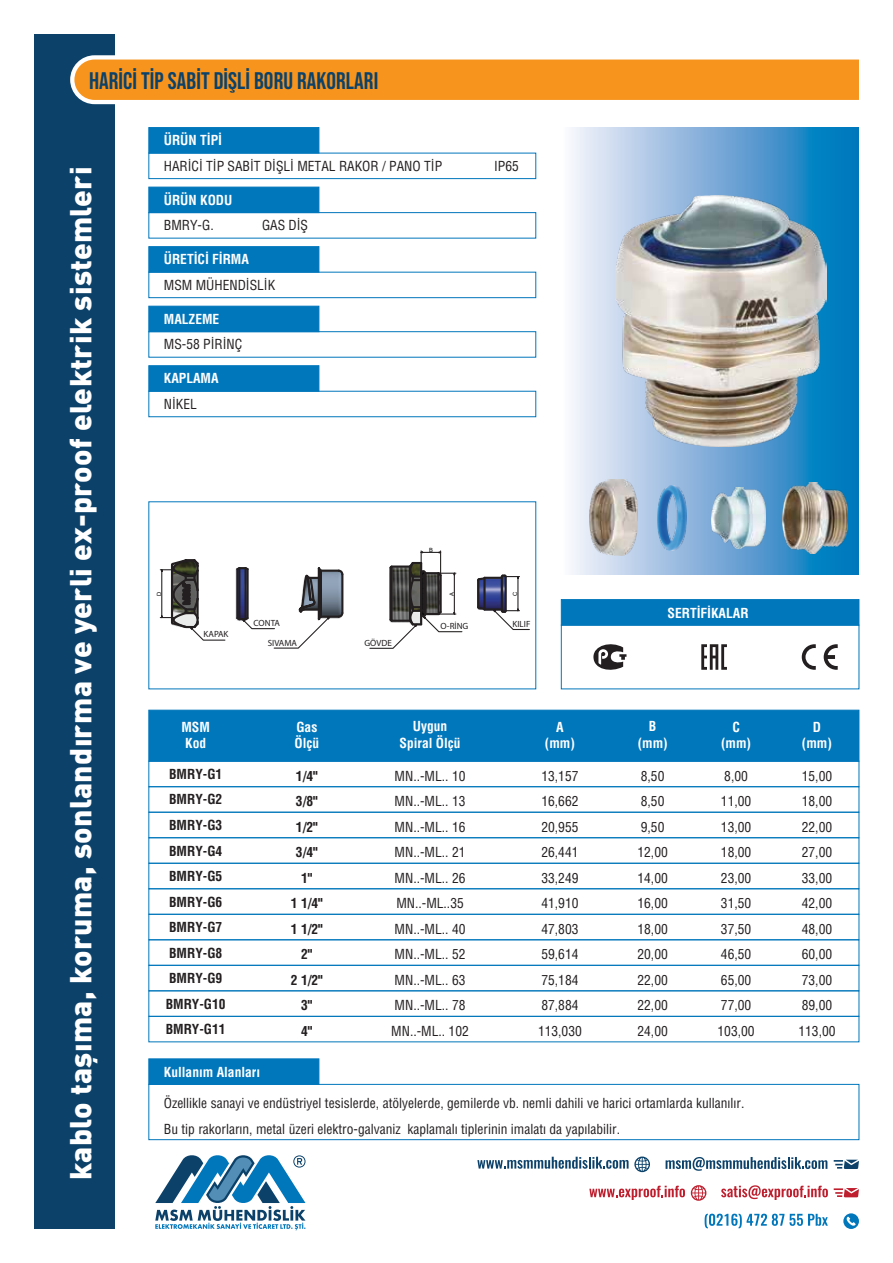
<style>
.page{position:relative;width:893px;height:1263px;background:#fff}
.page>*{position:absolute;margin:0;border:0;box-sizing:border-box;transform-origin:0 0}
.t1{font:900 30px "DIN Pro";letter-spacing:.01em;color:#fff}
.t2{font:700 24px "Bebas Neue Pro";letter-spacing:.005em;color:#0c426a}
.t3{font:condensed 13.5px/25.5px "Helvetica Tr";color:#231f20}
.t4{font:700 condensed 13.5px/16.2px "Helvetica Tr";color:#fff;text-align:center}
.t5{font:700 condensed 13.5px/25.5px "Helvetica Tr";color:#231f20;text-align:center}
.t6{font:9px/19.2px "Myriad Pro";color:#231f20}
.t7{font:5.7px "Arial";color:#010101}
</style>
<div class="page">
<div style="left:34px;top:34px;width:81px;height:1195px;background:#0c426a"></div>
<svg style="left:571px;top:128px;width:288px;height:446px;background:#7bb2da"></svg>
<svg style="left:843px;top:1213px;width:16px;height:16px"></svg>
<svg style="left:705px;top:1214px;width:123px;height:14px"></svg>
<svg style="left:834px;top:1188px;width:25px;height:9px"></svg>
<svg style="left:721px;top:1185px;width:107px;height:15px"></svg>
<svg style="left:691px;top:1185px;width:15px;height:16px"></svg>
<svg style="left:589px;top:1186px;width:96px;height:14px"></svg>
<svg style="left:834px;top:1160px;width:25px;height:9px"></svg>
<svg style="left:666px;top:1157px;width:161px;height:14px"></svg>
<svg style="left:477px;top:1156px;width:173px;height:16px"></svg>
<div style="left:148px;top:710px;width:711px;height:51px;background:#0076bb;border:1px solid #0076bb"></div>
<div style="left:148px;top:761px;width:711px;height:26px;border:1px solid #0076bb"></div>
<div style="left:148px;top:786px;width:711px;height:27px;border:1px solid #0076bb"></div>
<div style="left:148px;top:812px;width:711px;height:26px;border:1px solid #0076bb"></div>
<div style="left:148px;top:837px;width:711px;height:27px;border:1px solid #0076bb"></div>
<div style="left:148px;top:863px;width:711px;height:26px;border:1px solid #0076bb"></div>
<div style="left:148px;top:888px;width:711px;height:27px;border:1px solid #0076bb"></div>
<div style="left:148px;top:914px;width:711px;height:26px;border:1px solid #0076bb"></div>
<div style="left:148px;top:939px;width:711px;height:27px;border:1px solid #0076bb"></div>
<div style="left:148px;top:965px;width:711px;height:26px;border:1px solid #0076bb"></div>
<div style="left:148px;top:990px;width:711px;height:27px;border:1px solid #0076bb"></div>
<div style="left:148px;top:1016px;width:711px;height:26px;border:1px solid #0076bb"></div>
<div style="left:148px;top:127px;width:171px;height:26px;background:#0076bb"></div>
<div style="left:148px;top:153px;width:388px;height:26px;border:1px solid #0076bb"></div>
<div style="left:148px;top:187px;width:171px;height:26px;background:#0076bb"></div>
<div style="left:148px;top:212px;width:388px;height:26px;border:1px solid #0076bb"></div>
<div style="left:148px;top:246px;width:171px;height:27px;background:#0076bb;border:1px solid #0076bb"></div>
<div style="left:148px;top:272px;width:388px;height:26px;border:1px solid #0076bb"></div>
<div style="left:148px;top:306px;width:171px;height:26px;background:#0076bb;border:1px solid #0076bb"></div>
<div style="left:148px;top:331px;width:388px;height:27px;border:1px solid #0076bb"></div>
<div style="left:148px;top:365px;width:171px;height:27px;background:#0076bb;border:1px solid #0076bb"></div>
<div style="left:561px;top:625px;width:298px;height:64px;border:1px solid #0076bb"></div>
<div style="left:561px;top:599px;width:298px;height:26px;background:#0076bb;border:1px solid #0076bb"></div>
<svg style="left:701px;top:644px;width:26px;height:26px"></svg>
<svg style="left:593px;top:644px;width:33px;height:26px"></svg>
<svg style="left:802px;top:644px;width:14px;height:26px"></svg>
<svg style="left:824px;top:644px;width:14px;height:26px"></svg>
<div style="left:148px;top:1058px;width:171px;height:27px;background:#0076bb;border:1px solid #0076bb"></div>
<div style="left:148px;top:1084px;width:711px;height:56px;border:1px solid #0076bb"></div>
<svg style="left:70px;top:55px;width:789px;height:49px"></svg>
<svg style="left:155px;top:1155px;width:150px;height:75px"></svg>
<img style="left:782px;top:482px;width:65px;height:71px">
<img style="left:616px;top:196px;width:211px;height:251px">
<img style="left:590px;top:480px;width:47px;height:76px">
<img style="left:658px;top:485px;width:29px;height:66px">
<img style="left:711px;top:487px;width:55px;height:62px">
<img style="left:479px;top:582px;width:26px;height:23px">
<hr style="left:477px;top:580px;width:2px;height:27px;background:#231f20">
<hr style="left:501px;top:577px;width:2px;height:34px;background:#231f20">
<hr style="left:505px;top:577px;width:2px;height:34px;background:#231f20">
<hr style="left:483px;top:578px;width:3px;height:31px;background:#231f20">
<svg style="left:235px;top:567px;width:109px;height:82px"></svg>
<svg style="left:160px;top:559px;width:66px;height:82px"></svg>
<svg style="left:369px;top:551px;width:94px;height:98px"></svg>
<hr style="left:517px;top:578px;width:1px;height:31px;background:#231f20">
<svg style="left:477px;top:574px;width:42px;height:8px"></svg>
<svg style="left:477px;top:605px;width:53px;height:25px"></svg>
<h2 class="t2" style="left:89px;top:67px;width:291px">HARİCİ TİP SABİT DİŞLİ BORU RAKORLARI</h2>
<h1 class="t1" style="left:60px;top:1180px;width:1015px;rotate:-90deg">kablo taşıma, koruma, sonlandırma ve yerli ex-proof elektrik sistemleri</h1>
<p class="t4" style="left:164px;top:132px;width:60px">ÜRÜN TİPİ</p>
<p class="t3" style="left:164px;top:153px;width:280px">HAR‹C‹ T‹P SAB‹T D‹ŞL‹ METAL RAKOR / PANO T‹P</p>
<p class="t4" style="left:164px;top:192px;width:70px">ÜRÜN KODU</p>
<p class="t3" style="left:164px;top:212px;width:51px">BMRY-G.</p>
<p class="t3" style="left:262px;top:212px;width:48px">GAS DİŞ</p>
<p class="t4" style="left:164px;top:251px;width:87px">ÜRETİCİ FİRMA</p>
<p class="t3" style="left:164px;top:272px;width:113px">MSM MÜHENDİSLİK</p>
<p class="t4" style="left:164px;top:311px;width:57px">MALZEME</p>
<p class="t3" style="left:164px;top:331px;width:80px">MS-58 PİRİNÇ</p>
<p class="t4" style="left:164px;top:370px;width:56px">KAPLAMA</p>
<p class="t3" style="left:164px;top:391px;width:35px">NİKEL</p>
<p class="t3" style="left:494px;top:153px;width:26px">IP65</p>
<p class="t7" style="left:429px;top:546px;width:5px">B</p>
<p class="t7" style="left:155px;top:596px;width:6px;rotate:-90deg">D</p>
<p class="t7" style="left:448px;top:596px;width:5px;rotate:-90deg">A</p>
<p class="t7" style="left:511px;top:596px;width:6px;rotate:-90deg">C</p>
<p class="t6" style="left:204px;top:624px;width:26px">KAPAK</p>
<p class="t6" style="left:268px;top:614px;width:31px;text-indent:-14px">CONTA<br>SIVAMA</p>
<p class="t6" style="left:364px;top:633px;width:29px">GÖVDE</p>
<p class="t6" style="left:441px;top:617px;width:29px">O-RİNG</p>
<p class="t6" style="left:513px;top:614px;width:19px">KILIF</p>
<p class="t4" style="left:668px;top:605px;width:83px">SERTİFİKALAR</p>
<p class="t4" style="left:721px;top:718px;width:31px">C (mm)</p>
<p class="t4" style="left:399px;top:718px;width:63px">Uygun<br>Spiral Ölçü</p>
<p class="t3" style="left:391px;top:763px;width:79px;text-align:center">MN..-ML.. 10<br>MN..-ML.. 13<br>MN..-ML.. 16<br>MN..-ML.. 21<br>MN..-ML.. 26<br>MN..-ML..35<br>MN..-ML.. 40<br>MN..-ML.. 52<br>MN..-ML.. 63<br>MN..-ML.. 78<br>MN..-ML.. 102</p>
<p class="t4" style="left:638px;top:718px;width:31px">B (mm)</p>
<p class="t3" style="left:637px;top:763px;width:32px">8,50<br>8,50<br>9,50<br>12,00<br>14,00<br>16,00<br>18,00<br>20,00<br>22,00<br>22,00<br>24,00</p>
<p class="t4" style="left:545px;top:718px;width:31px">A (mm)</p>
<p class="t3" style="left:538px;top:763px;width:45px">13,157<br>16,662<br>20,955<br>26,441<br>33,249<br>41,910<br>47,803<br>59,614<br>75,184<br>87,884<br>113,030</p>
<p class="t4" style="left:181px;top:719px;width:30px;text-align:left">MSM<br>Kod</p>
<p class="t4" style="left:294px;top:719px;width:26px;text-align:left">Gas<br>Ölçü</p>
<p class="t5" style="left:291px;top:763px;width:33px">1/4"<br>3/8"<br>1/2"<br>3/4"<br>1"<br>1 1/4"<br>1 1/2"<br>2"<br>2 1/2"<br>3"<br>4"</p>
<p class="t3" style="left:718px;top:763px;width:39px;text-align:center">8,00<br>11,00<br>13,00<br>18,00<br>23,00<br>31,50<br>37,50<br>46,50<br>65,00<br>77,00<br>103,00</p>
<p class="t5" style="left:166px;top:761px;width:62px;text-align:left">BMRY-G1<br>BMRY-G2<br>BMRY-G3<br>BMRY-G4<br>BMRY-G5<br>BMRY-G6<br>BMRY-G7<br>BMRY-G8<br>BMRY-G9<br>BMRY-G10<br>BMRY-G11</p>
<p class="t4" style="left:164px;top:1063px;width:98px">Kullanım Alanları</p>
<p class="t3" style="left:164px;top:1090px;width:582px">Özellikle sanayi ve endüstriyel tesislerde, atölyelerde, gemilerde vb. nemli dahili ve harici ortamlarda kullanılır.<br>Bu tip rakorların, metal üzeri elektro-galvaniz kaplamalı tiplerinin imalatı da yapılabilir.</p>
<p class="t4" style="left:802px;top:718px;width:31px">D (mm)</p>
<p class="t3" style="left:798px;top:763px;width:39px">15,00<br>18,00<br>22,00<br>27,00<br>33,00<br>42,00<br>48,00<br>60,00<br>73,00<br>89,00<br>113,00</p>
</div>
